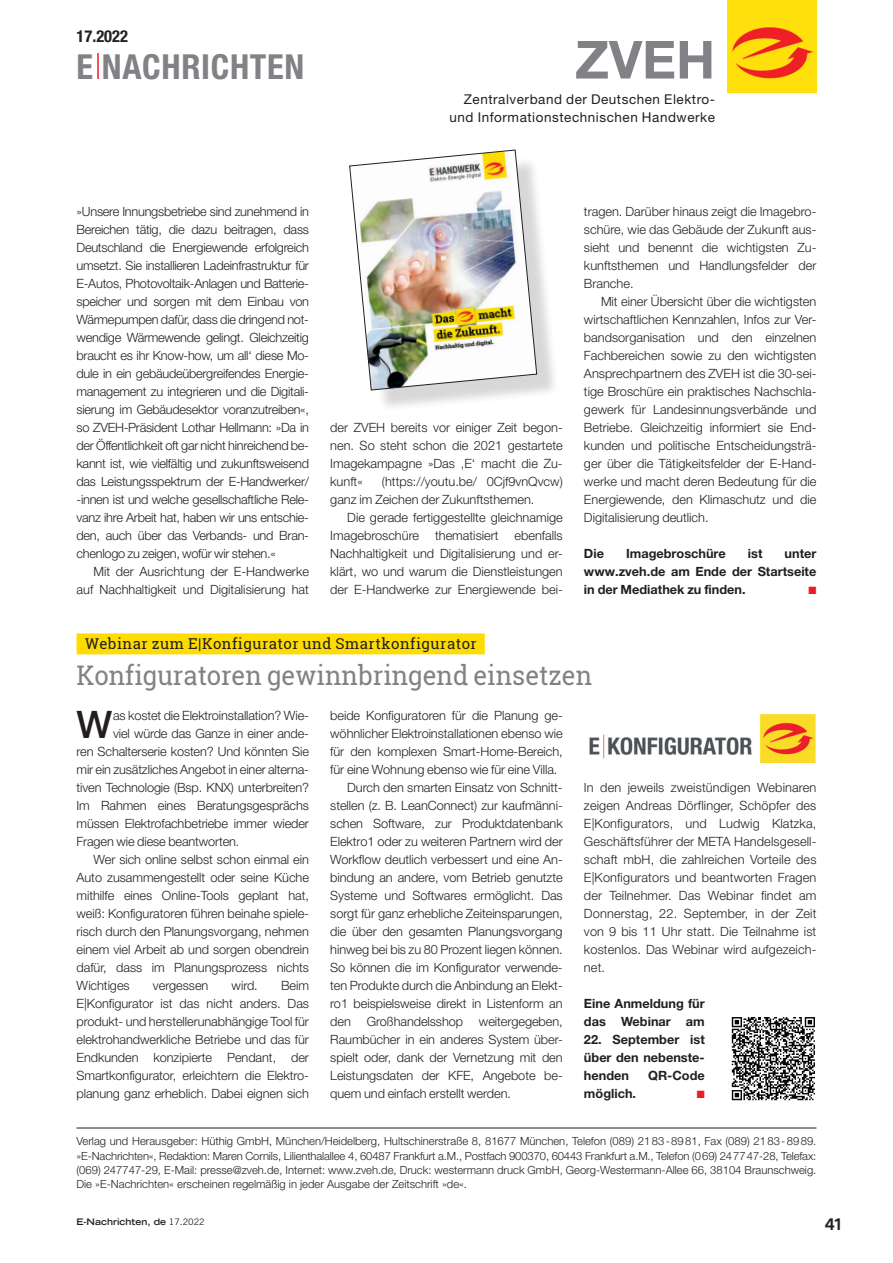
<style>
.page{position:relative;width:893px;height:1263px;background:#fff}
.page>*{position:absolute;margin:0;border:0;box-sizing:border-box;transform-origin:0 0}
.t1{font:700 52.5px "Helvetica Neue LT Std";color:#808285}
.t2{font:500 37.95px "Helvetica Neue LT Std";color:#231f20}
.t3{font:700 condensed 34.5px "Helvetica Neue LT Std";letter-spacing:.02em;color:#808285}
.t4{font:27px "Roboto Slab";color:#808285;scale:.95 1}
.t5{font:500 18px "Klavika Basic";color:#231f20}
.t6{font:700 condensed 16.5px "Helvetica Neue LT Std";color:#231f20}
.t7{font:15px "Roboto Slab";letter-spacing:.035em;color:#231f20}
.t8{font:13.5px/18px "Helvetica Neue LT Std";letter-spacing:.04em;color:#231f20;text-align:right}
.t9{font:300 12.75px/18px "Helvetica Neue LT Std";letter-spacing:-.005em;color:#231f20;text-align:justify}
.t10{font:700 12.75px/18px "Helvetica Neue LT Std";color:#231f20;text-align:justify}
.t11{font:300 11.25px/14.2px "Helvetica Neue LT Std";color:#231f20;text-align:justify}
.t12{font:10.5px "Zapf Dingbats Std";color:#ee1d23}
.t13{font:700 expanded 9px "Trade Gothic LT Std";color:#231f20}
.s1{font-weight:400;font-stretch:normal}
</style>
<div class="page">
<img style="left:727px;top:0;width:89px;height:93px">
<hr style="left:97px;top:53px;width:2px;height:26px;background:#ee1d23">
<hr style="left:77px;top:1127px;width:739px;height:1px;background:#231f20">
<div style="left:77px;top:633px;width:408px;height:21px;background:#ffdc01"></div>
<img style="left:589px;top:714px;width:227px;height:48px">
<svg style="left:731px;top:1017px;width:83px;height:84px"></svg>
<svg style="left:732px;top:1017px;width:83px;height:83px"></svg>
<div style="left:357px;top:157px;width:202px;height:256px;background:#231f20;opacity:.18"></div>
<img style="left:349px;top:150px;width:188px;height:240px">
<p class="t6" style="left:77px;top:26px;width:53px">17.2022</p>
<h3 class="t3" style="left:77px;top:45px;width:229px">E NACHRICHTEN</h3>
<h1 class="t1" style="left:575px;top:27px;width:142px">ZVEH</h1>
<p class="t8" style="left:449px;top:90px;width:267px">Zentralverband der Deutschen Elektro&shy;und Informationstechnischen Handwerke</p>
<p class="t9" style="left:77px;top:202px;width:234px">»Unsere Innungsbetriebe sind zunehmend in Bereichen tätig, die dazu beitragen, dass Deutschland die Energiewende erfolgreich umsetzt. Sie installieren Ladeinfrastruktur für E-Autos, Photovoltaik-Anlagen und Batterie&shy;speicher und sorgen mit dem Einbau von Wärmepumpen dafür, dass die dringend not&shy;wendige Wärmewende gelingt. Gleichzeitig braucht es ihr Know-how, um all‘ diese Mo&shy;dule in ein gebäudeübergreifendes Energie&shy;management zu integrieren und die Digitali&shy;sierung im Gebäudesektor voranzutreiben«, so ZVEH-Präsident Lothar Hellmann: »Da in der Öffentlichkeit oft gar nicht hinreichend be&shy;kannt ist, wie vielfältig und zukunftsweisend das Leistungsspektrum der E-Handwerker/ -innen ist und welche gesellschaftliche Rele&shy;vanz ihre Arbeit hat, haben wir uns entschie&shy;den, auch über das Verbands- und Bran&shy;chenlogo zu zeigen, wofür wir stehen.«</p>
<p class="t9" style="left:77px;top:562px;width:234px;text-align:right">Mit der Ausrichtung der E-Handwerke auf Nachhaltigkeit und Digitalisierung hat</p>
<p class="t9" style="left:330px;top:418px;width:234px">der ZVEH bereits vor einiger Zeit begon&shy;nen. So steht schon die 2021 gestartete Imagekampagne »Das ‚E‘ macht die Zu&shy;kunft«</p>
<p class="t9" style="left:330px;top:472px;width:234px;text-indent:52px">(https://youtu.be/ 0Cjf9vnQvcw) ganz im Zeichen der Zukunftsthemen.</p>
<p class="t9" style="left:330px;top:508px;width:234px;text-indent:17px">Die gerade fertiggestellte gleichnamige<br>Imagebroschüre</p>
<p class="t9" style="left:330px;top:526px;width:234px;text-indent:184px">ebenfalls Nachhaltigkeit und Digitalisierung und er&shy;klärt, wo und warum die Dienstleistungen der E-Handwerke zur Energiewende bei-</p>
<p class="t9" style="left:435px;top:526px;width:65px">thematisiert</p>
<p class="t9" style="left:584px;top:202px;width:234px">tragen. Darüber hinaus zeigt die Imagebro&shy;schüre, wie das Gebäude der Zukunft aus&shy;sieht und benennt die wichtigsten Zu&shy;kunftsthemen und Handlungsfelder der Branche.</p>
<p class="t9" style="left:584px;top:292px;width:234px;text-indent:17px">Mit einer Übersicht über die wichtigsten wirtschaftlichen Kennzahlen, Infos zur Ver&shy;bandsorganisation und den einzelnen Fachbereichen sowie zu den wichtigsten Ansprechpartnern des ZVEH ist die 30-sei&shy;tige Broschüre ein praktisches Nachschla&shy;gewerk für Landesinnungsverbände und Betriebe. Gleichzeitig informiert sie End&shy;kunden und politische Entscheidungsträ&shy;ger über die Tätigkeitsfelder der E-Hand&shy;werke und macht deren Bedeutung für die Energiewende, den Klimaschutz und die Digitalisierung deutlich.</p>
<p class="t10" style="left:584px;top:544px;width:22px">Die</p>
<p class="t10" style="left:626px;top:544px;width:101px">Imagebroschüre</p>
<p class="t10" style="left:748px;top:544px;width:16px">ist</p>
<p class="t10" style="left:584px;top:544px;width:234px;text-indent:201px">unter www.zveh.de am Ende der Startseite in der Mediathek zu finden.</p>
<p class="t12" style="left:808px;top:585px;width:9px">■</p>
<p class="t7" style="left:85px;top:634px;width:393px">Webinar zum E|Konfigurator und Smartkonfigurator</p>
<h3 class="t4" style="left:77px;top:656px;width:544px">Konfiguratoren gewinnbringend einsetzen</h3>
<h2 class="t2" style="left:77px;top:702px;width:37px">W</h2>
<p class="t9" style="left:113px;top:706px;width:197px">as kostet die Elektroinstallation? Wie-</p>
<p class="t9" style="left:330px;top:706px;width:234px">beide Konfiguratoren für die Planung ge-</p>
<p class="t9" style="left:330px;top:724px;width:234px">wöhnlicher Elektroinstallationen ebenso wie</p>
<p class="t9" style="left:330px;top:742px;width:234px">für den komplexen Smart-Home-Bereich,</p>
<p class="t9" style="left:330px;top:760px;width:229px">für eine Wohnung ebenso wie für eine Villa.</p>
<p class="t9" style="left:347px;top:778px;width:217px">Durch den smarten Einsatz von Schnitt-</p>
<p class="t9" style="left:330px;top:796px;width:234px">stellen (z. B. LeanConnect) zur kaufmänni-</p>
<p class="t9" style="left:330px;top:814px;width:234px">schen Software, zur Produktdatenbank</p>
<p class="t9" style="left:330px;top:832px;width:234px">Elektro1 oder zu weiteren Partnern wird der</p>
<p class="t9" style="left:330px;top:850px;width:234px">Workflow deutlich verbessert und eine An-</p>
<p class="t9" style="left:330px;top:868px;width:234px">bindung an andere, vom Betrieb genutzte</p>
<p class="t9" style="left:330px;top:886px;width:234px">Systeme und Softwares ermöglicht. Das</p>
<p class="t9" style="left:330px;top:904px;width:234px">sorgt für ganz erhebliche Zeiteinsparungen,</p>
<p class="t9" style="left:330px;top:922px;width:234px">die über den gesamten Planungsvorgang</p>
<p class="t9" style="left:330px;top:940px;width:234px">hinweg bei bis zu 80 Prozent liegen können.</p>
<p class="t9" style="left:330px;top:958px;width:234px">So können die im Konfigurator verwende-</p>
<p class="t9" style="left:330px;top:976px;width:234px">ten Produkte durch die Anbindung an Elekt-</p>
<p class="t9" style="left:330px;top:994px;width:234px">ro1 beispielsweise direkt in Listenform an</p>
<p class="t9" style="left:330px;top:1012px;width:234px">den Großhandelsshop weitergegeben,</p>
<p class="t9" style="left:330px;top:1030px;width:234px">Raumbücher in ein anderes System über-</p>
<p class="t9" style="left:330px;top:1048px;width:234px">spielt oder, dank der Vernetzung mit den</p>
<p class="t9" style="left:330px;top:1066px;width:234px">Leistungsdaten der KFE, Angebote be-</p>
<p class="t9" style="left:330px;top:1084px;width:182px">quem und einfach erstellt werden.</p>
<p class="t9" style="left:113px;top:724px;width:197px">viel würde das Ganze in einer ande-</p>
<p class="t9" style="left:77px;top:742px;width:234px">ren Schalterserie kosten? Und könnten Sie</p>
<p class="t9" style="left:77px;top:760px;width:234px">mir ein zusätzliches Angebot in einer alterna-</p>
<p class="t9" style="left:77px;top:778px;width:234px">tiven Technologie (Bsp. KNX) unterbreiten?</p>
<p class="t9" style="left:77px;top:796px;width:234px">Im Rahmen eines Beratungsgesprächs</p>
<p class="t9" style="left:77px;top:814px;width:234px">müssen Elektrofachbetriebe immer wieder</p>
<p class="t9" style="left:77px;top:832px;width:164px">Fragen wie diese beantworten.</p>
<p class="t9" style="left:94px;top:850px;width:217px">Wer sich online selbst schon einmal ein</p>
<p class="t9" style="left:77px;top:868px;width:234px">Auto zusammengestellt oder seine Küche</p>
<p class="t9" style="left:77px;top:886px;width:234px">mithilfe eines Online-Tools geplant hat,</p>
<p class="t9" style="left:77px;top:904px;width:234px">weiß: Konfiguratoren führen beinahe spiele-</p>
<p class="t9" style="left:77px;top:922px;width:234px">risch durch den Planungsvorgang, nehmen</p>
<p class="t9" style="left:77px;top:940px;width:234px">einem viel Arbeit ab und sorgen obendrein</p>
<p class="t9" style="left:77px;top:958px;width:234px">dafür, dass im Planungsprozess nichts</p>
<p class="t9" style="left:77px;top:976px;width:55px">Wichtiges</p>
<p class="t9" style="left:153px;top:976px;width:57px">vergessen</p>
<p class="t9" style="left:232px;top:976px;width:28px">wird.</p>
<p class="t9" style="left:584px;top:778px;width:234px">In den jeweils zweistündigen Webinaren zeigen Andreas Dörflinger, Schöpfer des E|Konfigurators, und Ludwig Klatzka, Geschäftsführer der META Handelsgesell&shy;schaft mbH, die zahlreichen Vorteile des E|Konfigurators und beantworten Fragen der Teilnehmer. Das Webinar findet am Donnerstag, 22. September, in der Zeit von 9 bis 11 Uhr statt. Die Teilnahme ist kostenlos. Das Webinar wird aufgezeich&shy;net.</p>
<p class="t10" style="left:584px;top:994px;width:122px">Eine Anmeldung für das Webinar am</p>
<p class="t10" style="left:584px;top:1030px;width:122px">22. September ist über den nebenste&shy;henden</p>
<p class="t9" style="left:77px;top:976px;width:234px;text-indent:205px">Beim E|Konfigurator ist das nicht anders. Das produkt- und herstellerunabhängige Tool für elektrohandwerkliche Betriebe und das für Endkunden konzipierte Pendant, der Smartkonfigurator, erleichtern die Elektro&shy;planung ganz erheblich. Dabei eignen sich</p>
<p class="t10" style="left:648px;top:1066px;width:58px">QR-Code</p>
<p class="t10" style="left:584px;top:1084px;width:54px">möglich.</p>
<p class="t12" style="left:697px;top:1089px;width:9px">■</p>
<p class="t11" style="left:77px;top:1134px;width:741px">Verlag und Herausgeber: Hüthig GmbH, München/Heidelberg, Hultschinerstraße 8, 81677 München, Telefon (089) 2183-8981, Fax (089) 2183-8989. »E-Nachrichten«, Redaktion: Maren Cornils, Lilienthalallee 4, 60487 Frankfurt a.M., Postfach 900370, 60443 Frankfurt a.M., Telefon (069) 247747-28, Telefax: (069) 247747-29, E-Mail: presse@zveh.de, Internet: www.zveh.de, Druck: westermann druck GmbH, Georg-Westermann-Allee 66, 38104 Braunschweig.<br>Die »E-Nachrichten« erscheinen regelmäßig in jeder Ausgabe der Zeitschrift »de«.</p>
<p class="t13" style="left:77px;top:1215px;width:130px">E-Nachrichten, de <span class="s1">17.2022</span></p>
<h3 class="t5" style="left:825px;top:1212px;width:18px">41</h3>
</div>
